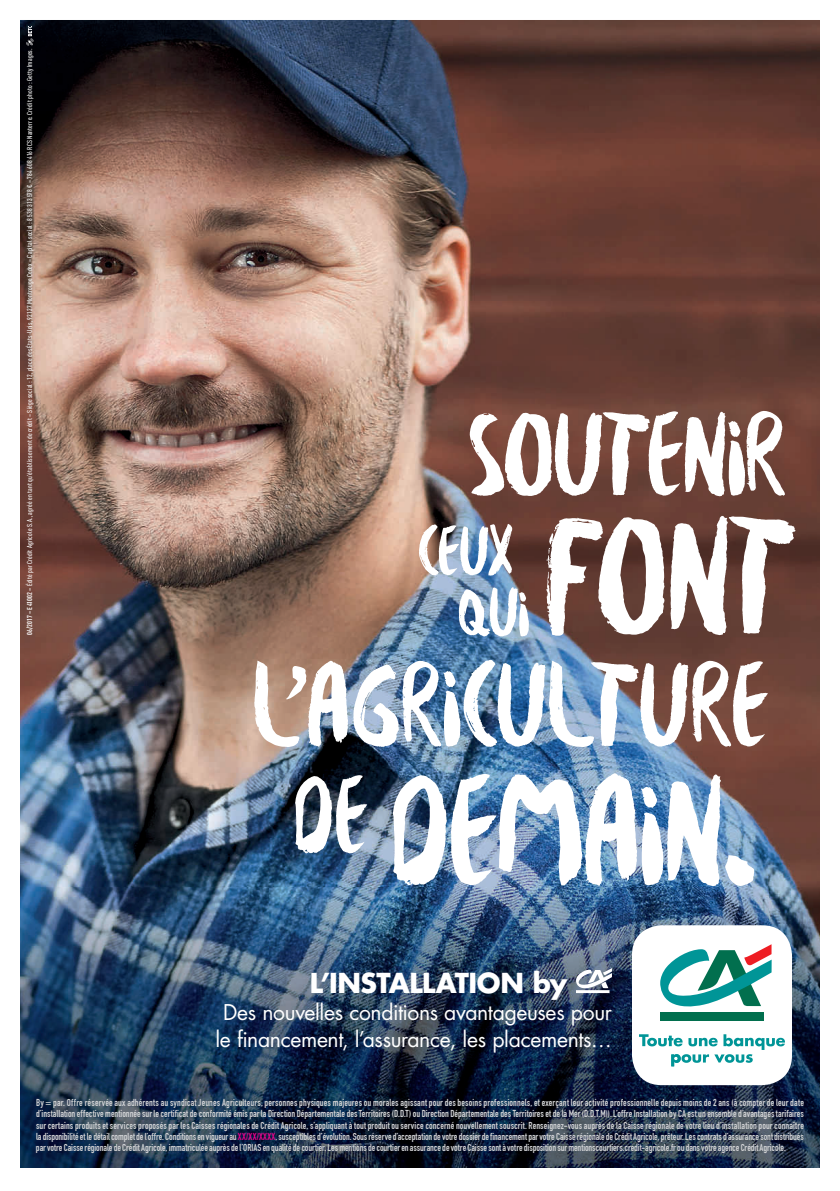
<style>
.page{position:relative;width:840px;height:1191px;background:#fff}
.page>*{position:absolute;margin:0;border:0;box-sizing:border-box;transform-origin:0 0}
.t1{font:177.6px "+BUBGNL Besom";color:#fff}
.t2{font:166.2px "+BUBGNL Besom";letter-spacing:-.045em;color:#fff}
.t3{font:127.2px "+BUBGNL Besom";letter-spacing:-.03em;color:#fff}
.t4{font:125.8px "+BUBGNL Besom";letter-spacing:-.04em;color:#fff}
.t5{font:74.4px "+BUBGNL Besom";letter-spacing:-.045em;color:#fff}
.t6{font:700 26.8px "+EFKIHR Futura Std";letter-spacing:-.02em;color:#fff}
.t7{font:21.2px/26.8px "+EYZSJI Futura Std";letter-spacing:-.015em;color:#fff;text-align:center}
.t8{font:700 9.8px/11.2px "+SFLDEZDIN Condensed";letter-spacing:-.01em;color:#d1d2d4;text-align:justify}
.t9{font:500 condensed 7px "+PHXXFNDINOT";letter-spacing:.025em;color:#fff}
.s1{font-family:"+DJIJYADINOT";font-weight:700}
.s2{color:#ed028c}
</style>
<div class="page">
<div style="left:0;top:0;width:839px;height:1191px;background:linear-gradient(to right,#fff,#fff)"></div>
<img style="left:20px;top:20px;width:799px;height:867px">
<svg style="left:26px;top:26px;width:8px;height:20px"></svg>
<img style="left:20px;top:887px;width:799px;height:280px">
<svg style="left:575px;top:968px;width:36px;height:25px"></svg>
<div style="left:631px;top:925px;width:160px;height:160px;background:#fff;border-radius:30px"></div>
<svg style="left:639px;top:1034px;width:145px;height:32px"></svg>
<div style="left:659px;top:1012px;width:104px;height:9px;background:#016f4e"></div>
<svg style="left:660px;top:944px;width:111px;height:63px"></svg>
<p class="t9" style="left:26px;top:635px;width:588px;rotate:-90deg"><span class="s1">06/2017 – E41002 –</span> Édité par Crédit Agricole S.A., agréé en tant qu’établissement de crédit – Siège social : 12, place des États-Unis, 92127 Montrouge Cedex – Capital social : 8 538 313 578 € – 784 608 416 RCS Nanterre. Crédit photo : Getty Images.</p>
<h3 class="t4" style="left:467px;top:363px;width:321px">SOUTENIR</h3>
<h3 class="t5" style="left:416px;top:496px;width:100px">CEUX</h3>
<h1 class="t1" style="left:541px;top:447px;width:257px">FONT</h1>
<h3 class="t5" style="left:455px;top:558px;width:76px">QUI</h3>
<h3 class="t3" style="left:252px;top:612px;width:521px">L’AGRICULTURE</h3>
<h2 class="t2" style="left:289px;top:710px;width:470px"><sup>DE</sup> DEMAIN.</h2>
<h3 class="t6" style="left:310px;top:970px;width:259px">L’INSTALLATION by</h3>
<h3 class="t7" style="left:215px;top:1000px;width:398px">Des nouvelles conditions avantageuses pour le financement, l’assurance, les placements…</h3>
<p class="t8" style="left:36px;top:1097px;width:769px">By = par. Offre réservée aux adhérents au syndicat Jeunes Agriculteurs, personnes physiques majeures ou morales agissant pour des besoins professionnels, et exerçant leur activité professionnelle depuis moins de 2 ans (à compter de leur date d’installation effective mentionnée sur le certificat de conformité émis par la Direction Départementale des Territoires (D.D.T) ou Direction Départementale des Territoires et de la Mer (D.D.T.M)). L’offre Installation by CA est un ensemble d’avantages tarifaires sur certains produits et services proposés par les Caisses régionales de Crédit Agricole, s’appliquant à tout produit ou service concerné nouvellement souscrit. Renseignez-vous auprès de la Caisse régionale de votre lieu d’installation pour connaître la disponibilité et le détail complet de l’offre. Conditions en vigueur au <span class="s2">XX/XX/XXXX</span>, susceptibles d’évolution. Sous réserve d’acceptation de votre dossier de financement par votre Caisse régionale de Crédit Agricole, prêteur. Les contrats d’assurance sont distribués par votre Caisse régionale de Crédit Agricole, immatriculée auprès de l’ORIAS en qualité de courtier. Les mentions de courtier en assurance de votre Caisse sont à votre disposition sur mentionscourtiers.credit-agricole.fr ou dans votre agence Crédit Agricole.</p>
</div>
